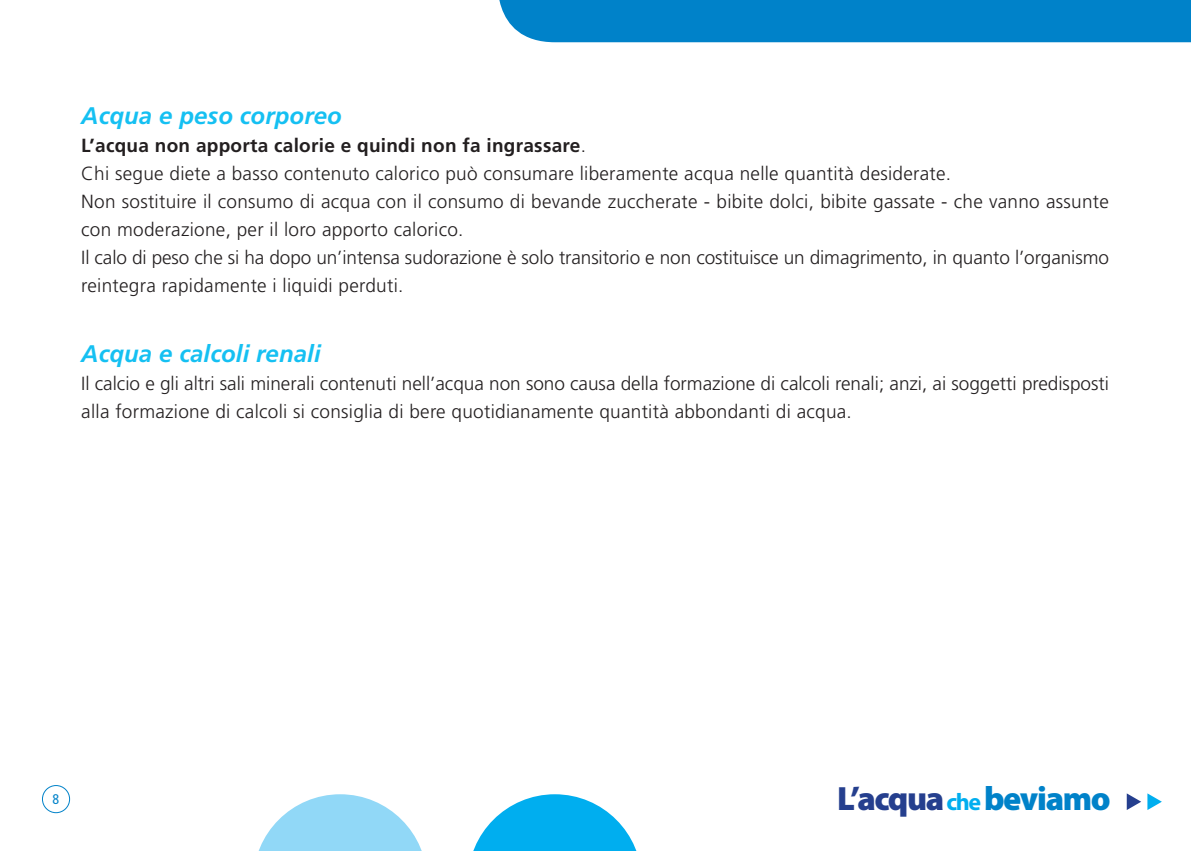
<style>
.page{position:relative;width:1191px;height:851px;background:#fff}
.page>*{position:absolute;margin:0;border:0;box-sizing:border-box;transform-origin:0 0}
.t1{font:900 33.8px "Myriad Pro";letter-spacing:-.04em;color:#253f8e}
.t2{font:italic 700 24px "Frutiger LT Std";letter-spacing:.005em;color:#15c0f2}
.t3{font:300 19px/28px "Frutiger LT Std";letter-spacing:.015em;color:#231f20}
.t4{font:condensed 14px "Frutiger LT Std";color:#0082c9}
.s1{font-weight:700}
.s2{font-weight:700;font-size:24px;color:#00aeef}
.s3{color:#0082c9}
</style>
<div class="page">
<div style="left:499px;top:0;width:692px;height:42px;background:#0082c9"></div>
<svg style="left:1126px;top:793px;width:15px;height:16px"></svg>
<svg style="left:1147px;top:793px;width:14px;height:16px"></svg>
<div style="left:42px;top:784px;width:28px;height:29px;border:1px solid #0082c9;border-radius:50%"></div>
<svg style="left:473px;top:794px;width:163px;height:56px"></svg>
<svg style="left:259px;top:794px;width:163px;height:56px"></svg>
<p class="t2" style="left:81px;top:106px;width:262px">Acqua e peso corporeo</p>
<p class="t3" style="left:81px;top:133px;width:1029px"><span class="s1">L’acqua non apporta calorie e quindi non fa ingrassare</span>.<br>Chi segue diete a basso contenuto calorico può consumare liberamente acqua nelle quantità desiderate.<br>Non sostituire il consumo di acqua con il consumo di bevande zuccherate - bibite dolci, bibite gassate - che vanno assunte con moderazione, per il loro apporto calorico.<br>Il calo di peso che si ha dopo un’intensa sudorazione è solo transitorio e non costituisce un dimagrimento, in quanto l’organismo reintegra rapidamente i liquidi perduti.</p>
<p class="t2" style="left:81px;top:344px;width:241px">Acqua e calcoli renali</p>
<p class="t3" style="left:81px;top:371px;width:1029px">Il calcio e gli altri sali minerali contenuti nell’acqua non sono causa della formazione di calcoli renali; anzi, ai soggetti predisposti alla formazione di calcoli si consiglia di bere quotidianamente quantità abbondanti di acqua.</p>
<p class="t4" style="left:53px;top:793px;width:8px">8</p>
<h1 class="t1" style="left:837px;top:785px;width:275px">L’acqua<span class="s2">che</span> <span class="s3">beviamo</span></h1>
</div>
